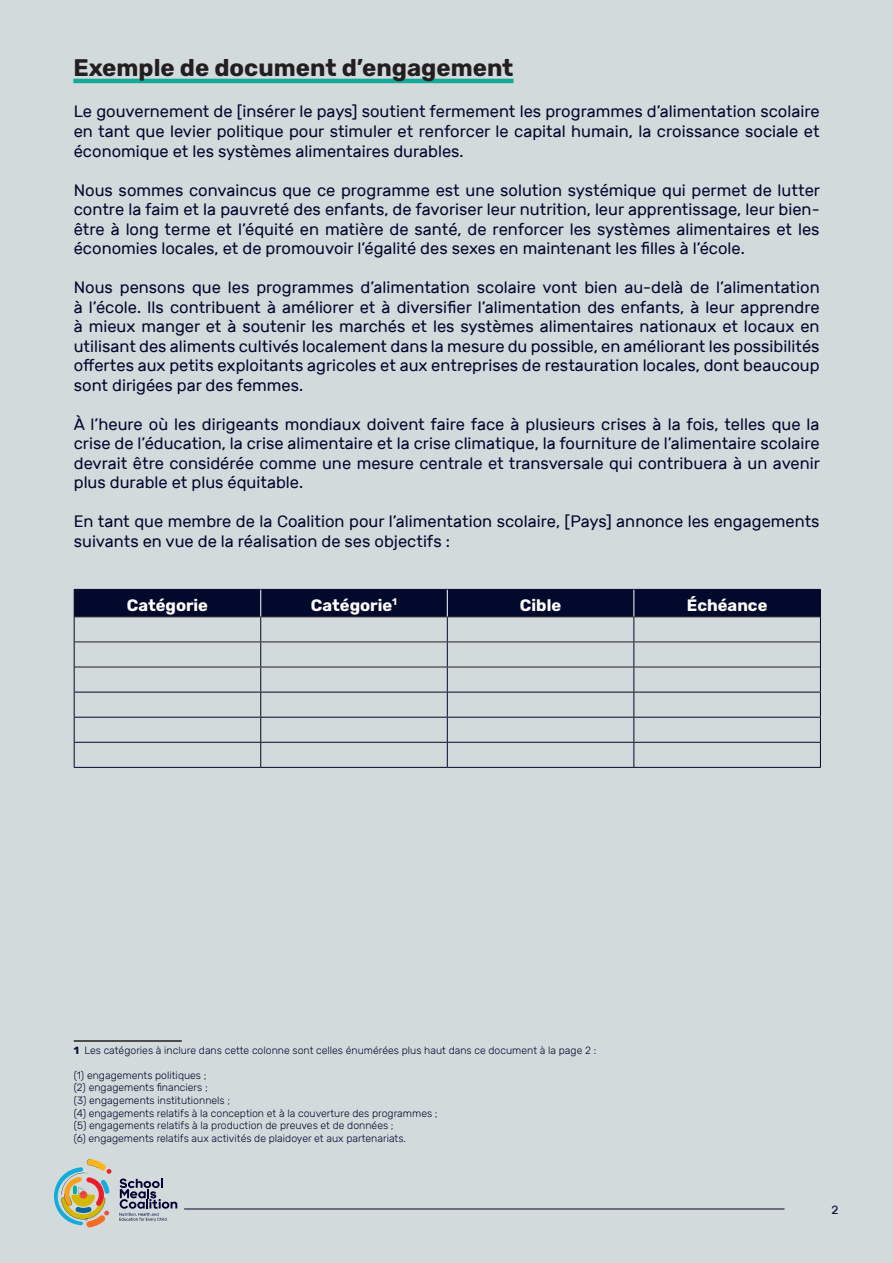
<style>
.page{position:relative;width:893px;height:1263px;background:#d2dadc}
.page>*{position:absolute;margin:0;border:0;box-sizing:border-box;transform-origin:0 0}
.t1{font:700 24px "Rubik";color:#231f20}
.t2{font:16.5px/19.5px "Rubik";color:#03082d;text-align:justify}
.t3{font:700 16.5px "Rubik";color:#fff}
.t4{font:12px "Rubik";color:#03082d}
.t5{font:300 10.5px/12.6px "Rubik";color:#03082d}
.s1{font-weight:700}
</style>
<div class="page">
<svg style="left:119px;top:1178px;width:58px;height:43px"></svg>
<svg style="left:54px;top:1159px;width:57px;height:69px"></svg>
<hr style="left:184px;top:1209px;width:600px;height:1px;background:#09012f">
<hr style="left:73px;top:79px;width:440px;height:4px;background:#15a999">
<hr style="left:74px;top:767px;width:187px;height:1px;background:#03082d">
<hr style="left:261px;top:767px;width:186px;height:1px;background:#03082d">
<hr style="left:447px;top:767px;width:187px;height:1px;background:#03082d">
<hr style="left:634px;top:767px;width:187px;height:1px;background:#03082d">
<svg style="left:74px;top:589px;width:747px;height:178px"></svg>
<hr style="left:74px;top:1040px;width:108px;height:2px;background:#231f20">
<h1 class="t1" style="left:73px;top:54px;width:442px">Exemple de document d’engagement</h1>
<p class="t2" style="left:74px;top:102px;width:747px">Le gouvernement de [insérer le pays] soutient fermement les programmes d’alimentation scolaire en tant que levier politique pour stimuler et renforcer le capital humain, la croissance sociale et économique et les systèmes alimentaires durables.</p>
<p class="t2" style="left:74px;top:180px;width:748px">Nous sommes convaincus que ce programme est une solution systémique qui permet de lutter contre la faim et la pauvreté des enfants, de favoriser leur nutrition, leur apprentissage, leur bien&shy;être à long terme et l’équité en matière de santé, de renforcer les systèmes alimentaires et les économies locales, et de promouvoir l’égalité des sexes en maintenant les filles à l’école.</p>
<p class="t2" style="left:74px;top:278px;width:747px">Nous pensons que les programmes d’alimentation scolaire vont bien au-delà de l’alimentation à l’école. Ils contribuent à améliorer et à diversifier l’alimentation des enfants, à leur apprendre à mieux manger et à soutenir les marchés et les systèmes alimentaires nationaux et locaux en utilisant des aliments cultivés localement dans la mesure du possible, en améliorant les possibilités offertes aux petits exploitants agricoles et aux entreprises de restauration locales, dont beaucoup sont dirigées par des femmes.</p>
<p class="t2" style="left:74px;top:414px;width:748px">À l’heure où les dirigeants mondiaux doivent faire face à plusieurs crises à la fois, telles que la crise de l’éducation, la crise alimentaire et la crise climatique, la fourniture de l’alimentaire scolaire devrait être considérée comme une mesure centrale et transversale qui contribuera à un avenir plus durable et plus équitable.</p>
<p class="t2" style="left:74px;top:512px;width:747px">En tant que membre de la Coalition pour l’alimentation scolaire, [Pays] annonce les engagements suivants en vue de la réalisation de ses objectifs :</p>
<p class="t3" style="left:127px;top:595px;width:83px">Catégorie</p>
<p class="t3" style="left:311px;top:595px;width:88px">Catégorie<sup>1</sup></p>
<p class="t3" style="left:520px;top:595px;width:43px">Cible</p>
<p class="t3" style="left:687px;top:595px;width:82px">Échéance</p>
<p class="t5" style="left:74px;top:1044px;width:524px"><span class="s1">1</span> Les catégories à inclure dans cette colonne sont celles énumérées plus haut dans ce document à la page 2 :</p>
<p class="t5" style="left:74px;top:1069px;width:365px">(1) engagements politiques ;<br>(2) engagements financiers ;<br>(3) engagements institutionnels ;<br>(4) engagements relatifs à la conception et à la couverture des programmes ; (5) engagements relatifs à la production de preuves et de données ;<br>(6) engagements relatifs aux activités de plaidoyer et aux partenariats.</p>
<p class="t4" style="left:831px;top:1203px;width:8px">2</p>
</div>
